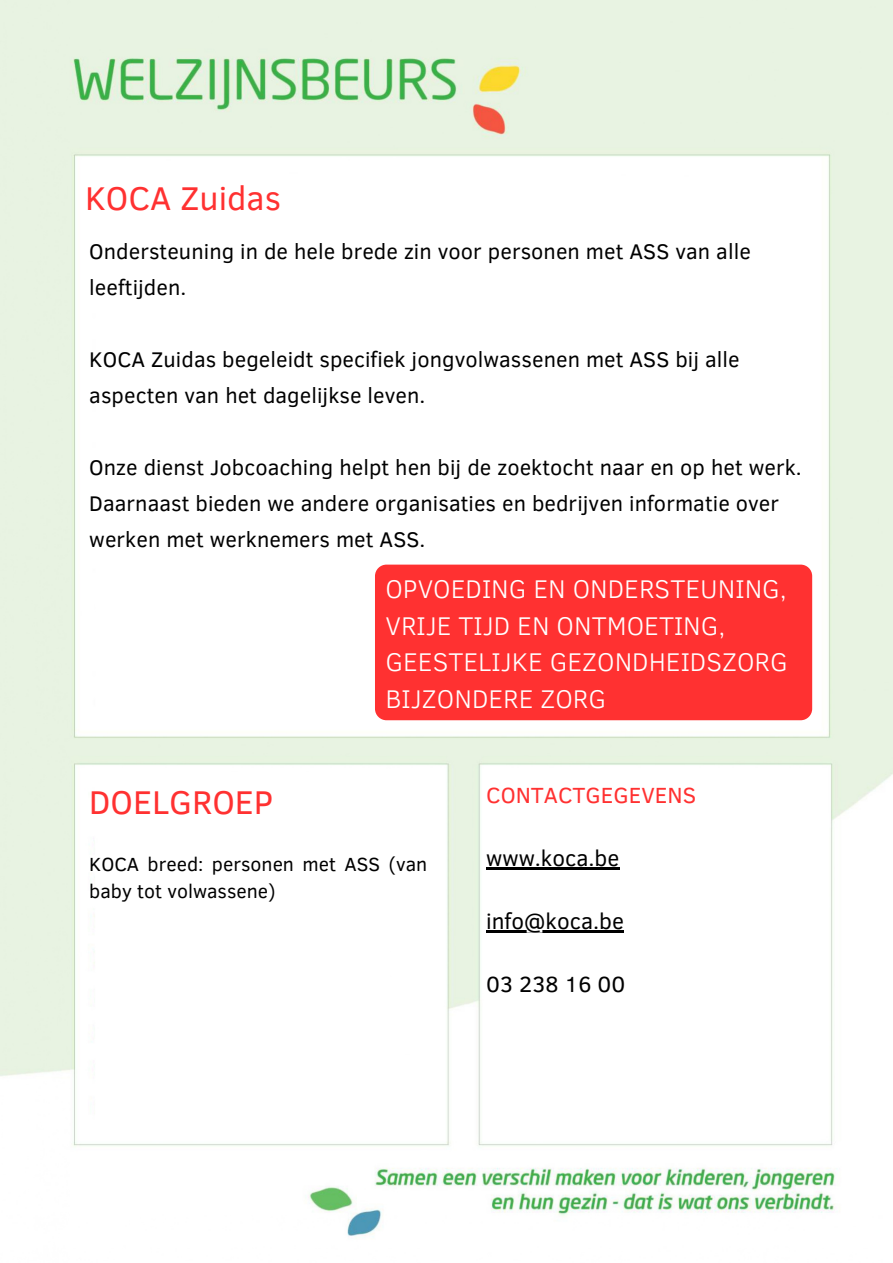
<style>
.page{position:relative;width:893px;height:1263px;background:#fff}
.page>*{position:absolute;margin:0;border:0;box-sizing:border-box;transform-origin:0 0}
.t1{font:33.75px "Clear Sans";color:#ff3131}
.t2{font:300 26.25px/36.6px "Clear Sans";color:#fff}
.t3{font:22.5px "Clear Sans";color:#000}
.t4{font:22.5px "Clear Sans";color:#ff3131}
.t5{font:21.75px/36px "Clear Sans";letter-spacing:.005em;color:#000}
.t6{font:19.5px/27px "Clear Sans";color:#000}
</style>
<div class="page">
<img style="left:0;top:0;width:893px;height:1236px">
<hr style="left:486px;top:867px;width:133px;height:2px;background:#000">
<hr style="left:486px;top:930px;width:138px;height:2px;background:#000">
<div style="left:375px;top:565px;width:437px;height:155px;background:#ff3131"></div>
<h1 class="t1" style="left:85px;top:174px;width:197px">KOCA Zuidas</h1>
<p class="t5" style="left:89px;top:232px;width:663px">Ondersteuning in de hele brede zin voor personen met ASS van alle leeftijden.</p>
<p class="t5" style="left:89px;top:340px;width:652px">KOCA Zuidas begeleidt specifiek jongvolwassenen met ASS bij alle aspecten van het dagelijkse leven.</p>
<p class="t5" style="left:89px;top:448px;width:714px">Onze dienst Jobcoaching helpt hen bij de zoektocht naar en op het werk.<br>Daarnaast bieden we andere organisaties en bedrijven informatie over werken met werknemers met ASS.</p>
<h1 class="t1" style="left:89px;top:777px;width:186px">DOELGROEP</h1>
<p class="t2" style="left:385px;top:569px;width:404px">OPVOEDING EN ONDERSTEUNING,<br>VRIJE TIJD EN ONTMOETING,<br>GEESTELIJKE GEZONDHEIDSZORG<br>BIJZONDERE ZORG</p>
<p class="t4" style="left:486px;top:779px;width:211px">CONTACTGEGEVENS</p>
<p class="t6" style="left:89px;top:850px;width:339px">KOCA breed: personen met ASS (van baby tot volwassene)</p>
<p class="t3" style="left:486px;top:842px;width:135px">www.koca.be</p>
<p class="t3" style="left:486px;top:905px;width:139px">info@koca.be</p>
<p class="t3" style="left:486px;top:968px;width:141px">03 238 16 00</p>
</div>
